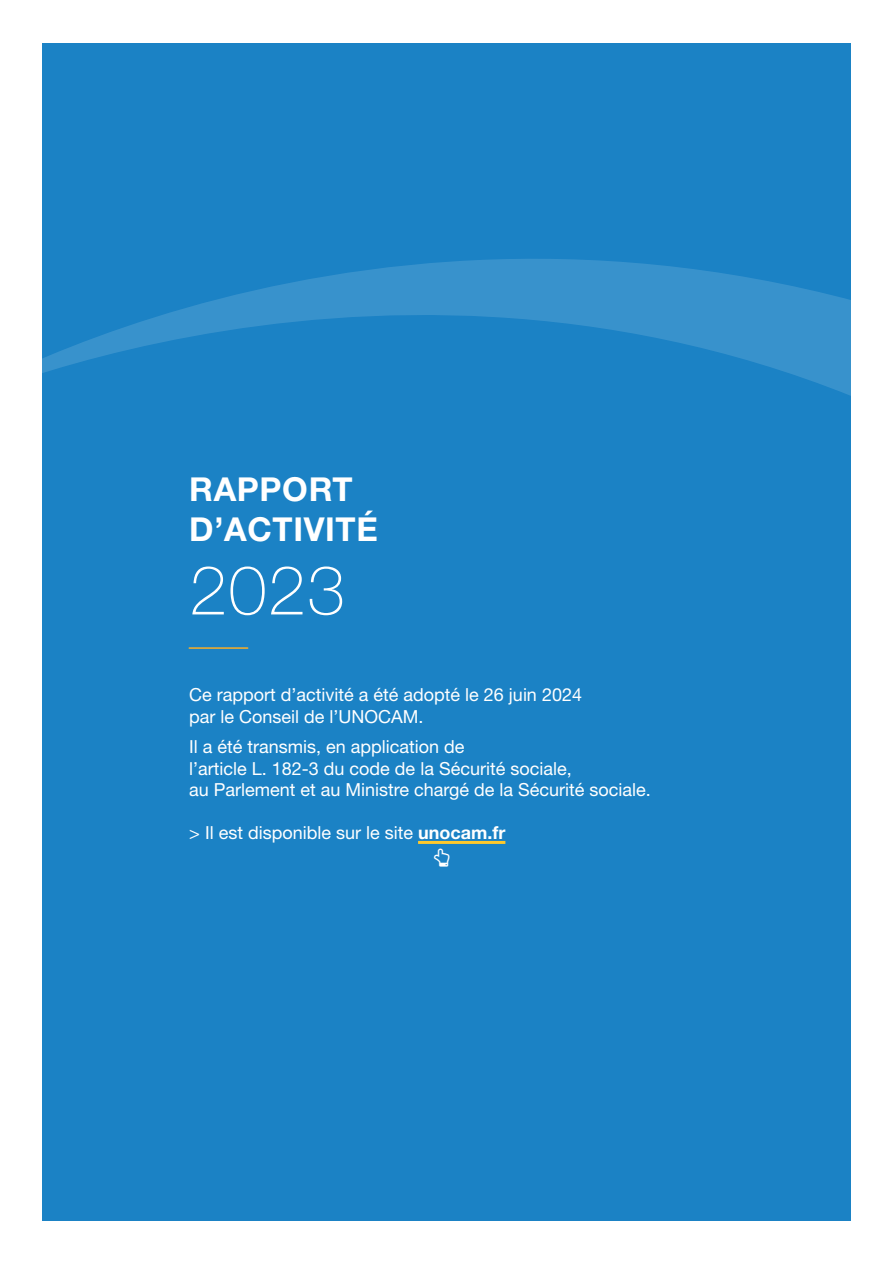
<style>
.page{position:relative;width:893px;height:1263px;background:#fff}
.page>*{position:absolute;margin:0;border:0;box-sizing:border-box;transform-origin:0 0}
.t1{font:100 68.25px "Helvetica Neue LT Std";color:#fff}
.t2{font:700 33px/39.6px "Helvetica Neue LT Std";letter-spacing:.02em;color:#fff}
.t3{font:18px/21.6px "Helvetica Neue LT Std";color:#fff}
.s1{font-weight:700}
</style>
<div class="page">
<div style="left:43px;top:43px;width:807px;height:1177px;background:#1b82c5"></div>
<hr style="left:418px;top:841px;width:87px;height:3px;background:#fec92d">
<hr style="left:189px;top:647px;width:59px;height:2px;background:#fbaf25">
<svg style="left:42px;top:257px;width:809px;height:159px"></svg>
<h2 class="t2" style="left:189px;top:469px;width:190px">RAPPORT<br>D’ACTIVITÉ</h2>
<h1 class="t1" style="left:189px;top:551px;width:158px">2023</h1>
<p class="t3" style="left:189px;top:684px;width:394px">Ce rapport d’activité a été adopté le 26 juin 2024 par le Conseil de l’UNOCAM.</p>
<p class="t3" style="left:189px;top:735px;width:463px">Il a été transmis, en application de<br>l’article L. 182-3 du code de la Sécurité sociale,<br>au Parlement et au Ministre chargé de la Sécurité sociale.</p>
<p class="t3" style="left:189px;top:822px;width:318px">&gt; Il est disponible sur le site <span class="s1">unocam.fr</span></p>
</div>
